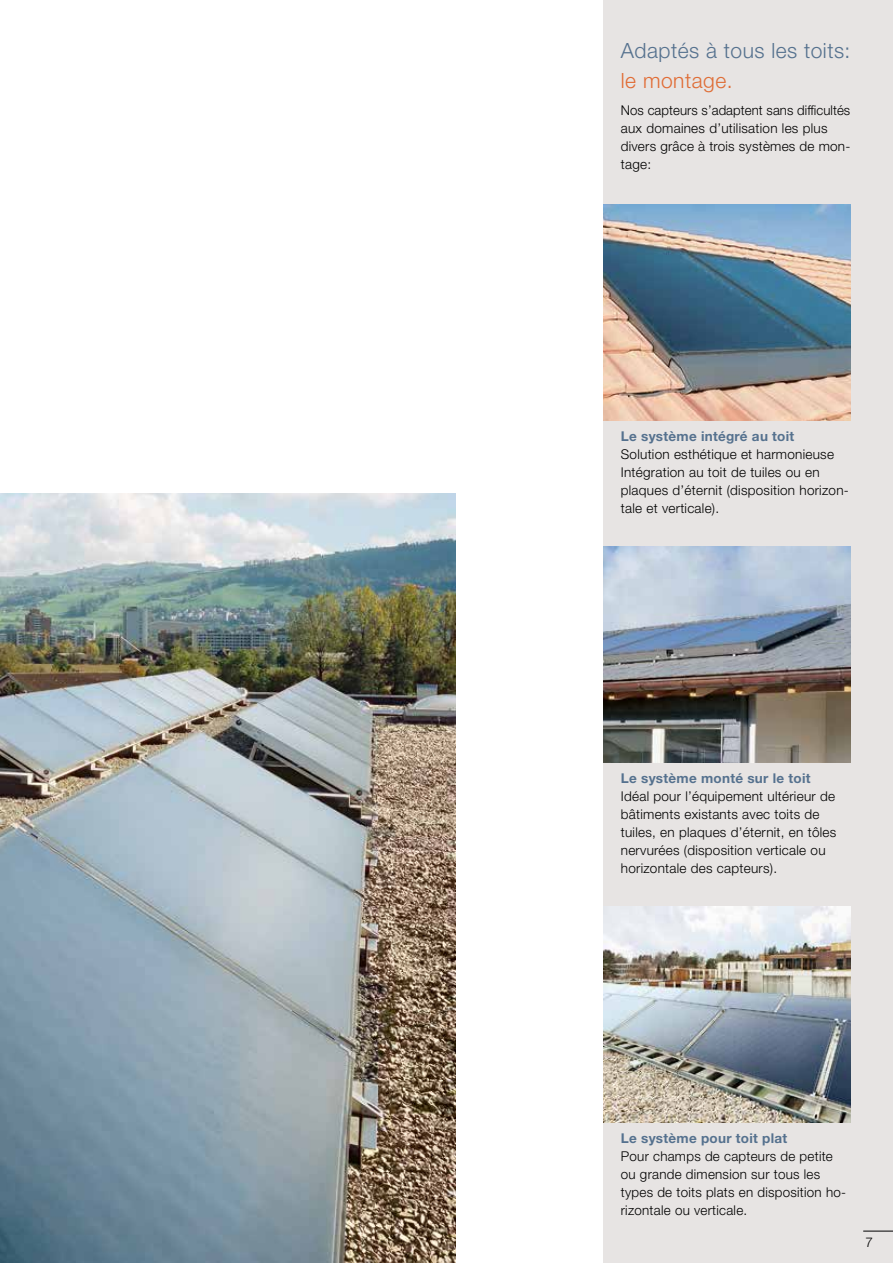
<style>
.page{position:relative;width:893px;height:1263px;background:#fff}
.page>*{position:absolute;margin:0;border:0;box-sizing:border-box;transform-origin:0 0}
.t1{font:300 21px/30px "Helvetica Neue LT Std";letter-spacing:.025em;color:#55718e}
.t2{font:300 13.5px/18px "Helvetica Neue LT Std";letter-spacing:.02em;color:#000}
.t3{font:700 13.5px "Helvetica Neue LT Std";letter-spacing:.02em;color:#55718e}
.s1{color:#e16b34}
.s2{color:#df6d36}
</style>
<div class="page">
<div style="left:604px;top:0;width:289px;height:1263px;background:#e7e4e3"></div>
<hr style="left:863px;top:1231px;width:30px;height:1px;background:#000">
<img style="left:604px;top:205px;width:246px;height:216px">
<img style="left:0;top:493px;width:455px;height:770px">
<img style="left:604px;top:547px;width:246px;height:216px">
<img style="left:604px;top:907px;width:246px;height:216px">
<h1 class="t1" style="left:621px;top:35px;width:231px">Adaptés à tous les toits: <span class="s1">le mon</span><span class="s2">tage.</span></h1>
<p class="t2" style="left:621px;top:100px;width:231px">Nos capteurs s’adaptent sans difficultés aux domaines d’utilisation les plus divers grâce à trois systèmes de mon&shy;tage:</p>
<p class="t3" style="left:621px;top:428px;width:175px">Le système intégré au toit</p>
<p class="t2" style="left:621px;top:445px;width:230px">Solution esthétique et harmonieuse Intégration au toit de tuiles ou en plaques d’éternit (disposition horizon&shy;tale et verticale).</p>
<p class="t3" style="left:621px;top:770px;width:191px">Le système monté sur le toit</p>
<p class="t2" style="left:621px;top:787px;width:217px">Idéal pour l’équipement ultérieur de bâtiments existants avec toits de tuiles, en plaques d’éternit, en tôles nervurées (disposition verticale ou horizontale des capteurs).</p>
<p class="t3" style="left:621px;top:1130px;width:168px">Le système pour toit plat</p>
<p class="t2" style="left:621px;top:1147px;width:227px">Pour champs de capteurs de petite ou grande dimension sur tous les types de toits plats en disposition ho&shy;rizontale ou verticale.</p>
<p class="t2" style="left:865px;top:1232px;width:9px">7</p>
</div>
